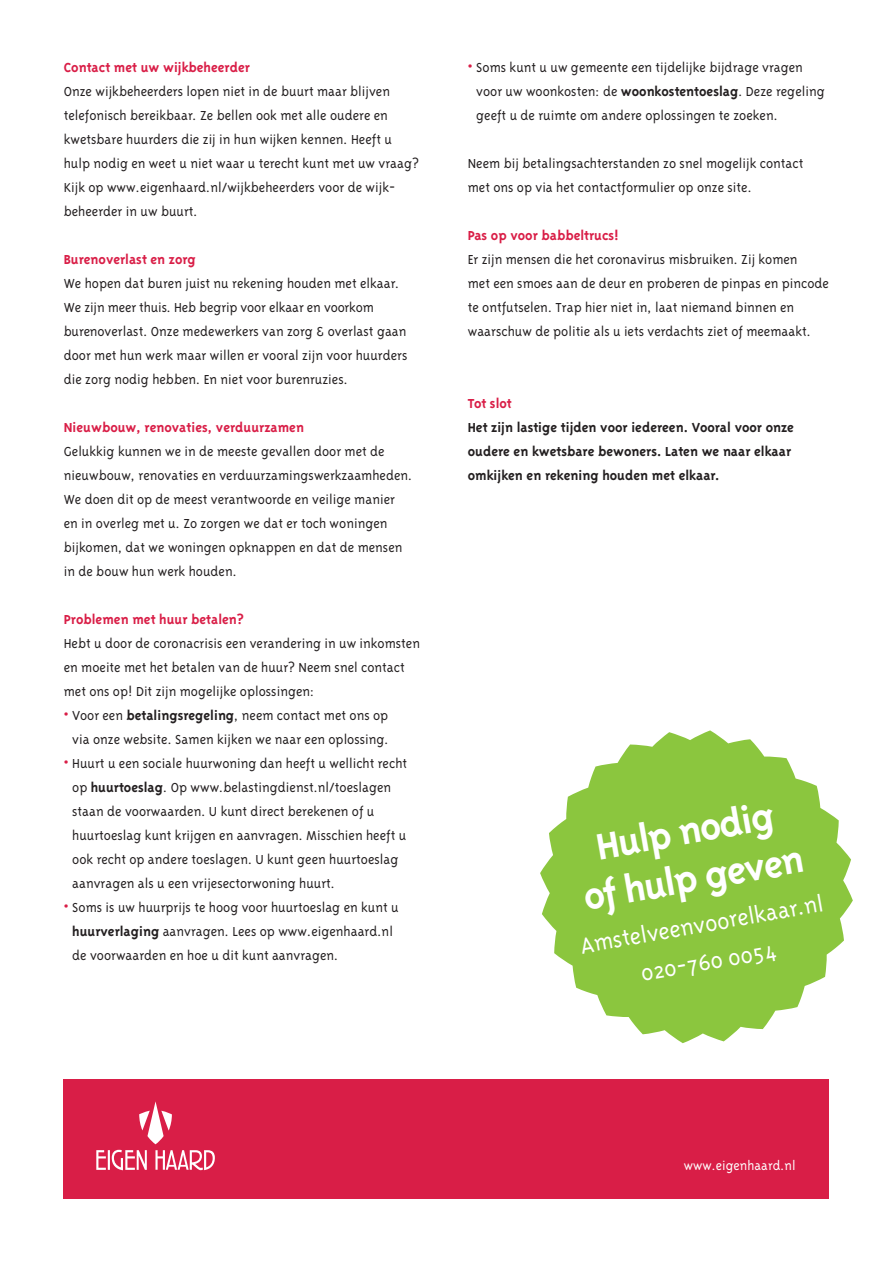
<style>
.page{position:relative;width:893px;height:1263px;background:#fff}
.page>*{position:absolute;margin:0;border:0;box-sizing:border-box;transform-origin:0 0}
.t1{font:700 42.45px/47.7px "Triplex";color:#fff;text-align:center}
.t2{font:300 25.8px "Triplex";color:#fff}
.t3{font:300 15px/24px "Triplex";color:#231f20}
.t4{font:700 15px "Triplex";color:#d91e47}
.t5{font:700 15px/24px "Triplex";color:#231f20}
.t6{font:300 14.7px "Triplex";color:#fff}
.s1{font-weight:700;color:#d91e47}
.s2{font-weight:700}
</style>
<div class="page">
<div style="left:64px;top:1080px;width:765px;height:119px;background:#d91e47"></div>
<svg style="left:96px;top:1101px;width:119px;height:69px"></svg>
<svg style="left:540px;top:730px;width:313px;height:313px;fill:#8bc63e"></svg>
<p class="t4" style="left:64px;top:59px;width:188px">Contact met uw wijkbeheerder</p>
<p class="t3" style="left:64px;top:79px;width:357px">Onze wijkbeheerders lopen niet in de buurt maar blijven telefonisch bereikbaar. Ze bellen ook met alle oudere en kwetsbare huurders die zij in hun wijken kennen. Heeft u hulp nodig en weet u niet waar u terecht kunt met uw vraag?<br>Kijk op www.eigenhaard.nl/wijkbeheerders voor de wijk&shy;beheerder in uw buurt.</p>
<p class="t4" style="left:64px;top:251px;width:134px">Burenoverlast en zorg</p>
<p class="t3" style="left:64px;top:271px;width:345px">We hopen dat buren juist nu rekening houden met elkaar.<br>We zijn meer thuis. Heb begrip voor elkaar en voorkom burenoverlast. Onze medewerkers van zorg &amp; overlast gaan door met hun werk maar willen er vooral zijn voor huurders die zorg nodig hebben. En niet voor burenruzies.</p>
<p class="t4" style="left:64px;top:419px;width:242px">Nieuwbouw, renovaties, verduurzamen</p>
<p class="t3" style="left:64px;top:439px;width:350px">Gelukkig kunnen we in de meeste gevallen door met de nieuwbouw, renovaties en verduurzamingswerkzaamheden.<br>We doen dit op de meest verantwoorde en veilige manier en in overleg met u. Zo zorgen we dat er toch woningen bijkomen, dat we woningen opknappen en dat de mensen in de bouw hun werk houden.</p>
<p class="t4" style="left:64px;top:611px;width:182px">Problemen met huur betalen?</p>
<p class="t3" style="left:64px;top:631px;width:358px">Hebt u door de coronacrisis een verandering in uw inkomsten en moeite met het betalen van de huur? Neem snel contact met ons op! Dit zijn mogelijke oplossingen:</p>
<p class="t3" style="left:64px;top:703px;width:326px;text-align:center"><span class="s1">•</span> Voor een <span class="s2">betalingsregeling</span>, neem contact met ons op via onze website. Samen kijken we naar een oplossing.</p>
<p class="t3" style="left:72px;top:751px;width:336px;text-indent:-8px"><span class="s1">•</span> Huurt u een sociale huurwoning dan heeft u wellicht recht op <span class="s2">huurtoeslag</span>. Op www.belastingdienst.nl/toeslagen staan de voorwaarden. U kunt direct berekenen of u huurtoeslag kunt krijgen en aanvragen. Misschien heeft u ook recht op andere toeslagen. U kunt geen huurtoeslag aanvragen als u een vrijesectorwoning huurt.</p>
<p class="t3" style="left:72px;top:895px;width:328px;text-indent:-8px"><span class="s1">•</span> Soms is uw huurprijs te hoog voor huurtoeslag en kunt u <span class="s2">huurverlaging</span> aanvragen. Lees op www.eigenhaard.nl de voorwaarden en hoe u dit kunt aanvragen.</p>
<p class="t3" style="left:476px;top:55px;width:350px;text-indent:-8px"><span class="s1">•</span> Soms kunt u uw gemeente een tijdelijke bijdrage vragen voor uw woonkosten: de <span class="s2">woonkostentoeslag</span>. Deze regeling geeft u de ruimte om andere oplossingen te zoeken.</p>
<p class="t3" style="left:468px;top:151px;width:337px">Neem bij betalingsachterstanden zo snel mogelijk contact met ons op via het contactformulier op onze site.</p>
<p class="t4" style="left:468px;top:227px;width:153px">Pas op voor babbeltrucs!</p>
<p class="t3" style="left:468px;top:247px;width:363px">Er zijn mensen die het coronavirus misbruiken. Zij komen<br>met een smoes aan de deur en proberen de pinpas en pincode te ontfutselen. Trap hier niet in, laat niemand binnen en waarschuw de politie als u iets verdachts ziet of meemaakt.</p>
<p class="t4" style="left:468px;top:395px;width:46px">Tot slot</p>
<p class="t5" style="left:468px;top:415px;width:328px">Het zijn lastige tijden voor iedereen. Vooral voor onze oudere en kwetsbare bewoners. Laten we naar elkaar omkijken en rekening houden met elkaar.</p>
<p class="t1" style="left:571px;top:826px;width:225px;rotate:-10deg">Hulp nodig of hulp geven</p>
<p class="t2" style="left:578px;top:932px;width:248px;rotate:-10deg">Amstelveenvoorelkaar.nl</p>
<p class="t2" style="left:639px;top:959px;width:138px;rotate:-10deg">020-760 0054</p>
<p class="t6" style="left:684px;top:1158px;width:113px">www.eigenhaard.nl</p>
</div>
